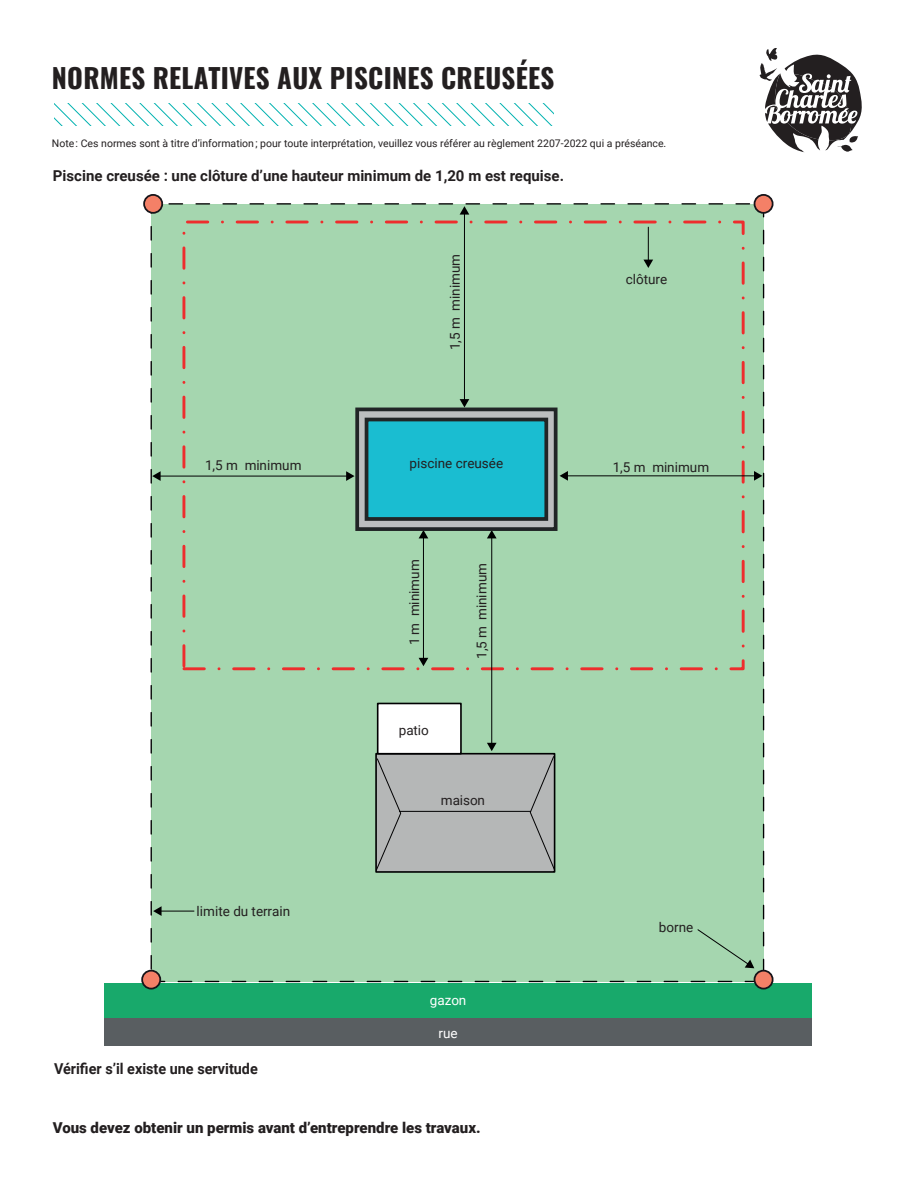
<style>
.page{position:relative;width:918px;height:1188px;background:#fff}
.page>*{position:absolute;margin:0;border:0;box-sizing:border-box;transform-origin:0 0}
.t1{font:700 27px "Oswald";letter-spacing:.01em;color:#231f20}
.t2{font:700 15px "Roboto";color:#231f20}
.t3{font:900 15px "Roboto";color:#231f20}
.t4{font:700 15px "Roboto";color:#231f20;scale:.96 1}
.t5{font:13.5px "Roboto";color:#231f20}
.t6{font:13.5px "Roboto";color:#fff}
.t7{font:10.5px "Roboto";color:#231f20}
</style>
<div class="page">
<svg style="left:760px;top:48px;width:102px;height:104px"></svg>
<svg style="left:54px;top:104px;width:500px;height:22px"></svg>
<div style="left:104px;top:1015px;width:708px;height:31px;background:#595e61"></div>
<div style="left:104px;top:983px;width:708px;height:35px;background:#18a96b"></div>
<div style="left:151px;top:204px;width:613px;height:777px;background:#a5d6af"></div>
<svg style="left:697px;top:929px;width:57px;height:39px"></svg>
<div style="left:182px;top:221px;width:563px;height:449px;border:3px dashed #ee2d2d"></div>
<div style="left:376px;top:754px;width:179px;height:118px;background:#b5b7b7"></div>
<div style="left:375px;top:753px;width:180px;height:120px;border:2px solid #000001"></div>
<svg style="left:529px;top:755px;width:27px;height:116px"></svg>
<svg style="left:375px;top:758px;width:27px;height:113px"></svg>
<hr style="left:399px;top:811px;width:132px;height:1px;background:#000001">
<div style="left:378px;top:703px;width:83px;height:51px;background:#fff"></div>
<div style="left:377px;top:703px;width:85px;height:52px;border:2px solid #000001"></div>
<hr style="left:567px;top:475px;width:188px;height:1px;background:#000001">
<svg style="left:560px;top:471px;width:8px;height:10px"></svg>
<svg style="left:754px;top:471px;width:8px;height:10px"></svg>
<hr style="left:159px;top:476px;width:189px;height:1px;background:#000001">
<svg style="left:346px;top:471px;width:9px;height:10px"></svg>
<svg style="left:152px;top:471px;width:9px;height:10px"></svg>
<hr style="left:491px;top:537px;width:1px;height:207px;background:#000001">
<svg style="left:487px;top:531px;width:10px;height:7px"></svg>
<svg style="left:487px;top:743px;width:10px;height:8px"></svg>
<hr style="left:423px;top:537px;width:1px;height:122px;background:#000001">
<svg style="left:419px;top:531px;width:9px;height:7px"></svg>
<svg style="left:419px;top:658px;width:9px;height:8px"></svg>
<div style="left:143px;top:194px;width:20px;height:20px;background:#f48067;border:2px solid #171419;border-radius:50%"></div>
<div style="left:754px;top:194px;width:20px;height:20px;background:#f48067;border:2px solid #171419;border-radius:50%"></div>
<div style="left:754px;top:970px;width:20px;height:20px;background:#f48067;border:2px solid #171419;border-radius:50%"></div>
<div style="left:141px;top:970px;width:20px;height:20px;background:#f48067;border:2px solid #171419;border-radius:50%"></div>
<div style="left:357px;top:409px;width:199px;height:120px;background:#bcbebf"></div>
<div style="left:355px;top:408px;width:202px;height:123px;border:4px solid #212526"></div>
<div style="left:367px;top:420px;width:179px;height:99px;background:#1abdd1"></div>
<div style="left:365px;top:418px;width:183px;height:103px;border:4px solid #212526"></div>
<hr style="left:464px;top:213px;width:1px;height:188px;background:#000001">
<svg style="left:460px;top:399px;width:9px;height:8px"></svg>
<svg style="left:460px;top:206px;width:9px;height:9px"></svg>
<hr style="left:160px;top:911px;width:34px;height:1px;background:#000001">
<svg style="left:153px;top:906px;width:9px;height:10px"></svg>
<hr style="left:648px;top:227px;width:1px;height:34px;background:#000001">
<svg style="left:643px;top:260px;width:10px;height:8px"></svg>
<h1 class="t1" style="left:52px;top:64px;width:504px">NORMES RELATIVES AUX PISCINES CREUSÉES</h1>
<p class="t7" style="left:52px;top:136px;width:616px">Note : Ces normes sont à titre d’information ; pour toute interprétation, veuillez vous référer au règlement 2207-2022 qui a préséance.</p>
<h2 class="t2" style="left:53px;top:165px;width:513px">Piscine creusée : une clôture d’une hauteur minimum de 1,20 m est requise.</h2>
<p class="t5" style="left:205px;top:456px;width:98px">1,5 m minimum</p>
<p class="t5" style="left:197px;top:901px;width:95px">limite du terrain</p>
<h2 class="t4" style="left:54px;top:1058px;width:214px">Vérifier s’il existe une servitude</h2>
<p class="t5" style="left:446px;top:350px;width:98px;rotate:-90deg">1,5 m minimum</p>
<p class="t5" style="left:410px;top:454px;width:95px">piscine creusée</p>
<p class="t5" style="left:405px;top:645px;width:87px;rotate:-90deg">1 m minimum</p>
<p class="t5" style="left:472px;top:659px;width:97px;rotate:-90deg">1,5 m minimum</p>
<p class="t5" style="left:399px;top:721px;width:32px">patio</p>
<p class="t5" style="left:441px;top:790px;width:46px">maison</p>
<p class="t6" style="left:430px;top:991px;width:38px">gazon</p>
<p class="t6" style="left:439px;top:1024px;width:21px">rue</p>
<h2 class="t3" style="left:53px;top:1117px;width:429px">Vous devez obtenir un permis avant d’entreprendre les travaux.</h2>
<p class="t5" style="left:626px;top:270px;width:43px">clôture</p>
<p class="t5" style="left:613px;top:457px;width:98px">1,5 m minimum</p>
<p class="t5" style="left:659px;top:918px;width:36px">borne</p>
</div>
